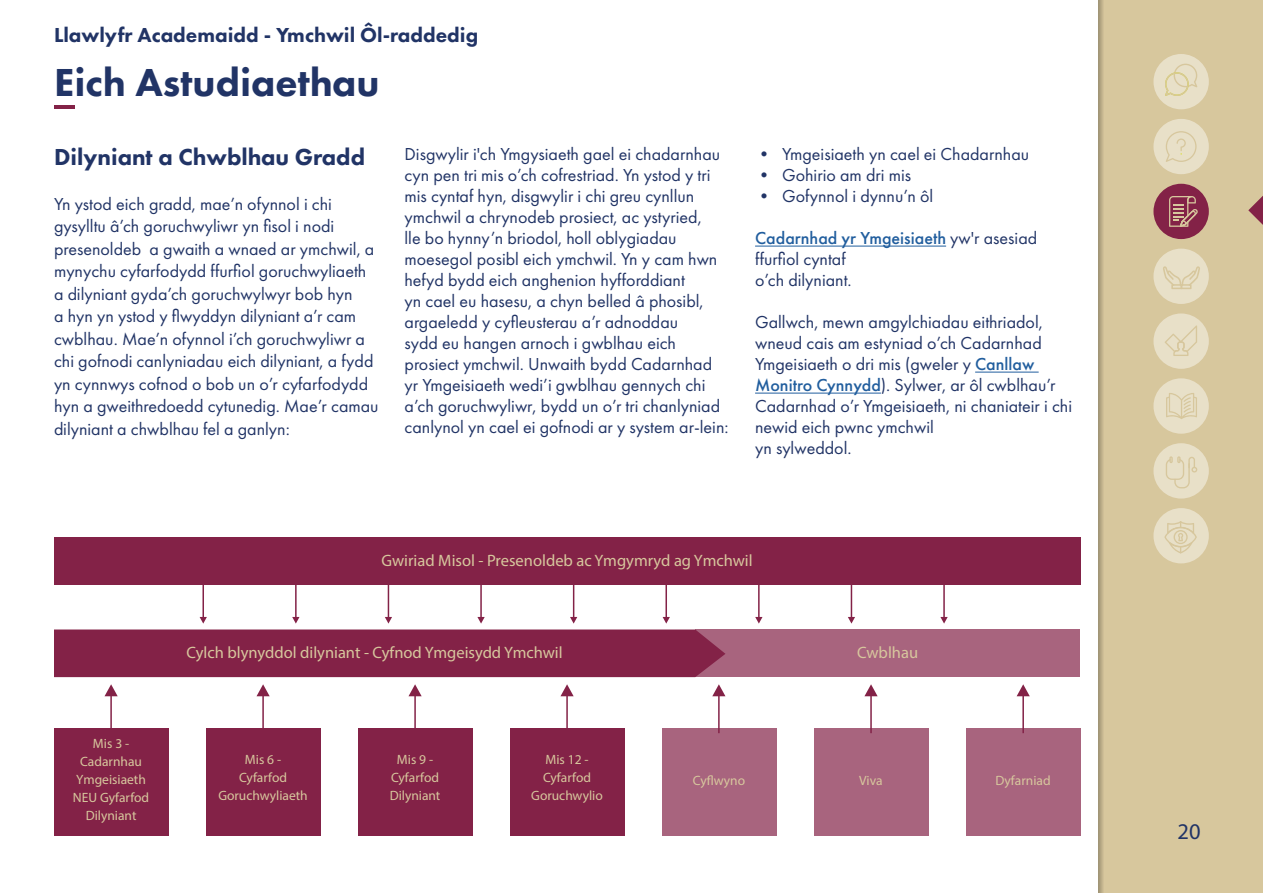
<style>
.page{position:relative;width:1263px;height:893px;background:#fff}
.page>*{position:absolute;margin:0;border:0;box-sizing:border-box;transform-origin:0 0}
.t1{font:800 40.5px "Futura PT";color:#213466}
.t2{font:800 24px "Futura PT";color:#213466}
.t3{font:22.5px "Myriad Pro";color:#213466}
.t4{font:800 21px "Futura PT";color:#213466}
.t5{font:18px/21px "Futura PT";color:#213466}
.t6{font:16.5px "Myriad Pro";color:#d7c79d}
.t7{font:13.5px/18px "Myriad Pro";color:#d7c79d;text-align:center}
.s1{font-weight:500;color:#215e9e}
</style>
<div class="page">
<div style="left:1098px;top:0;width:165px;height:893px;background:#d7c79d"></div>
<svg style="left:1098px;top:0;width:5px;height:893px;background:#b1a481"></svg>
<svg style="left:1248px;top:196px;width:15px;height:29px"></svg>
<div style="left:1153px;top:54px;width:56px;height:55px;background:#e8e0c8;border-radius:50%"></div>
<svg style="left:1165px;top:64px;width:32px;height:32px"></svg>
<div style="left:1153px;top:508px;width:56px;height:55px;background:#e8e0c8;border-radius:50%"></div>
<svg style="left:1164px;top:521px;width:33px;height:32px"></svg>
<div style="left:1153px;top:443px;width:56px;height:56px;background:#e8e0c8;border-radius:50%"></div>
<svg style="left:1166px;top:456px;width:31px;height:32px"></svg>
<div style="left:1153px;top:378px;width:56px;height:56px;background:#e8e0c8;border-radius:50%"></div>
<svg style="left:1166px;top:393px;width:31px;height:26px"></svg>
<div style="left:1153px;top:313px;width:56px;height:56px;background:#e8e0c8;border-radius:50%"></div>
<svg style="left:1165px;top:325px;width:32px;height:31px"></svg>
<div style="left:1153px;top:249px;width:56px;height:55px;background:#e8e0c8;border-radius:50%"></div>
<svg style="left:1163px;top:266px;width:37px;height:23px"></svg>
<div style="left:1153px;top:184px;width:56px;height:55px;background:#832247;border-radius:50%"></div>
<svg style="left:1169px;top:196px;width:29px;height:31px"></svg>
<div style="left:1153px;top:119px;width:56px;height:55px;background:#e8e0c8;border-radius:50%"></div>
<svg style="left:1166px;top:131px;width:30px;height:31px"></svg>
<hr style="left:755px;top:246px;width:191px;height:1px;background:#215e9e">
<hr style="left:975px;top:372px;width:64px;height:1px;background:#215e9e">
<hr style="left:755px;top:393px;width:126px;height:1px;background:#215e9e">
<div style="left:54px;top:537px;width:1026px;height:48px;background:#832247"></div>
<div style="left:54px;top:729px;width:114px;height:107px;background:#832247"></div>
<div style="left:206px;top:729px;width:114px;height:107px;background:#832247"></div>
<div style="left:662px;top:729px;width:114px;height:107px;background:#a8647e"></div>
<div style="left:358px;top:729px;width:114px;height:107px;background:#832247"></div>
<div style="left:814px;top:729px;width:114px;height:107px;background:#a8647e"></div>
<div style="left:510px;top:729px;width:114px;height:107px;background:#832247"></div>
<div style="left:966px;top:729px;width:114px;height:107px;background:#a8647e"></div>
<div style="left:695px;top:629px;width:385px;height:48px;background:#a8647e"></div>
<hr style="left:110px;top:693px;width:2px;height:40px;background:#832247">
<svg style="left:105px;top:684px;width:13px;height:12px"></svg>
<hr style="left:262px;top:693px;width:2px;height:40px;background:#832247">
<svg style="left:256px;top:684px;width:14px;height:12px"></svg>
<hr style="left:414px;top:693px;width:2px;height:40px;background:#832247">
<svg style="left:408px;top:684px;width:14px;height:12px"></svg>
<hr style="left:566px;top:693px;width:2px;height:40px;background:#832247">
<svg style="left:560px;top:684px;width:14px;height:12px"></svg>
<hr style="left:718px;top:693px;width:2px;height:40px;background:#832247">
<svg style="left:712px;top:684px;width:13px;height:12px"></svg>
<hr style="left:870px;top:693px;width:2px;height:40px;background:#832247">
<svg style="left:864px;top:684px;width:14px;height:12px"></svg>
<hr style="left:1022px;top:693px;width:2px;height:40px;background:#832247">
<svg style="left:1017px;top:684px;width:13px;height:12px"></svg>
<hr style="left:202px;top:581px;width:2px;height:38px;background:#832247">
<hr style="left:295px;top:581px;width:2px;height:38px;background:#832247">
<hr style="left:573px;top:581px;width:1px;height:38px;background:#832247">
<hr style="left:851px;top:581px;width:1px;height:38px;background:#832247">
<svg style="left:848px;top:617px;width:7px;height:7px"></svg>
<hr style="left:388px;top:581px;width:1px;height:38px;background:#832247">
<hr style="left:665px;top:581px;width:2px;height:38px;background:#832247">
<hr style="left:943px;top:581px;width:2px;height:38px;background:#832247">
<svg style="left:940px;top:617px;width:8px;height:7px"></svg>
<hr style="left:480px;top:581px;width:2px;height:38px;background:#832247">
<svg style="left:54px;top:617px;width:671px;height:60px"></svg>
<hr style="left:758px;top:581px;width:2px;height:38px;background:#832247">
<svg style="left:755px;top:617px;width:7px;height:7px"></svg>
<hr style="left:54px;top:105px;width:21px;height:3px;background:#832247">
<p class="t4" style="left:54px;top:22px;width:426px">Llawlyfr Academaidd - Ymchwil Ôl-raddedig</p>
<h1 class="t1" style="left:54px;top:58px;width:327px">Eich Astudiaethau</h1>
<h2 class="t2" style="left:54px;top:142px;width:313px">Dilyniant a Chwblhau Gradd</h2>
<p class="t5" style="left:54px;top:193px;width:326px;line-height:22.5px">Yn ystod eich gradd, mae’n ofynnol i chi gysylltu â’ch goruchwyliwr yn fisol i nodi presenoldeb a gwaith a wnaed ar ymchwil, a mynychu cyfarfodydd ffurfiol goruchwyliaeth a dilyniant gyda’ch goruchwylwyr bob hyn<br>a hyn yn ystod y flwyddyn dilyniant a’r cam cwblhau. Mae’n ofynnol i’ch goruchwyliwr a chi gofnodi canlyniadau eich dilyniant, a fydd yn cynnwys cofnod o bob un o’r cyfarfodydd hyn a gweithredoedd cytunedig. Mae’r camau dilyniant a chwblhau fel a ganlyn:</p>
<p class="t5" style="left:404px;top:144px;width:326px">Disgwylir i'ch Ymgysiaeth gael ei chadarnhau cyn pen tri mis o’ch cofrestriad. Yn ystod y tri mis cyntaf hyn, disgwylir i chi greu cynllun ymchwil a chrynodeb prosiect, ac ystyried,<br>lle bo hynny’n briodol, holl oblygiadau moesegol posibl eich ymchwil. Yn y cam hwn hefyd bydd eich anghenion hyfforddiant<br>yn cael eu hasesu, a chyn belled â phosibl, argaeledd y cyfleusterau a’r adnoddau<br>sydd eu hangen arnoch i gwblhau eich prosiect ymchwil. Unwaith bydd Cadarnhad yr Ymgeisiaeth wedi’i gwblhau gennych chi a’ch goruchwyliwr, bydd un o’r tri chanlyniad canlynol yn cael ei gofnodi ar y system ar-lein:</p>
<p class="t5" style="left:755px;top:144px;width:276px">• Ymgeisiaeth yn cael ei Chadarnhau</p>
<p class="t5" style="left:755px;top:165px;width:158px">• Gohirio am dri mis</p>
<p class="t5" style="left:755px;top:186px;width:180px">• Gofynnol i dynnu’n ôl</p>
<p class="t5" style="left:755px;top:228px;width:284px"><span class="s1">Cadarnhad yr Ymgeisiaeth</span> yw'r asesiad ffurfiol cyntaf<br>o’ch dilyniant.</p>
<p class="t5" style="left:755px;top:312px;width:318px">Gallwch, mewn amgylchiadau eithriadol, wneud cais am estyniad o’ch Cadarnhad Ymgeisiaeth o dri mis (gweler y <span class="s1">Canllaw Monitro Cynnydd</span>). Sylwer, ar ôl cwblhau’r Cadarnhad o’r Ymgeisiaeth, ni chaniateir i chi newid eich pwnc ymchwil<br>yn sylweddol.</p>
<p class="t6" style="left:381px;top:550px;width:373px">Gwiriad Misol - Presenoldeb ac Ymgymryd ag Ymchwil</p>
<p class="t7" style="left:73px;top:735px;width:78px">Mis 3 -<br>Cadarnhau<br>Ymgeisiaeth<br>NEU Gyfarfod<br>Dilyniant</p>
<p class="t6" style="left:187px;top:642px;width:378px">Cylch blynyddol dilyniant - Cyfnod Ymgeisydd Ymchwil</p>
<p class="t6" style="left:857px;top:642px;width:62px">Cwblhau</p>
<p class="t7" style="left:390px;top:750px;width:52px">Mis 9 -<br>Cyfarfod<br>Dilyniant</p>
<p class="t7" style="left:218px;top:750px;width:91px">Mis 6 -<br>Cyfarfod<br>Goruchwyliaeth</p>
<p class="t7" style="left:531px;top:750px;width:73px">Mis 12 -<br>Cyfarfod<br>Goruchwylio</p>
<p class="t7" style="left:693px;top:771px;width:54px">Cyflwyno</p>
<p class="t7" style="left:859px;top:771px;width:25px">Viva</p>
<p class="t7" style="left:995px;top:771px;width:57px">Dyfarniad</p>
<p class="t3" style="left:1177px;top:817px;width:25px">20</p>
</div>
